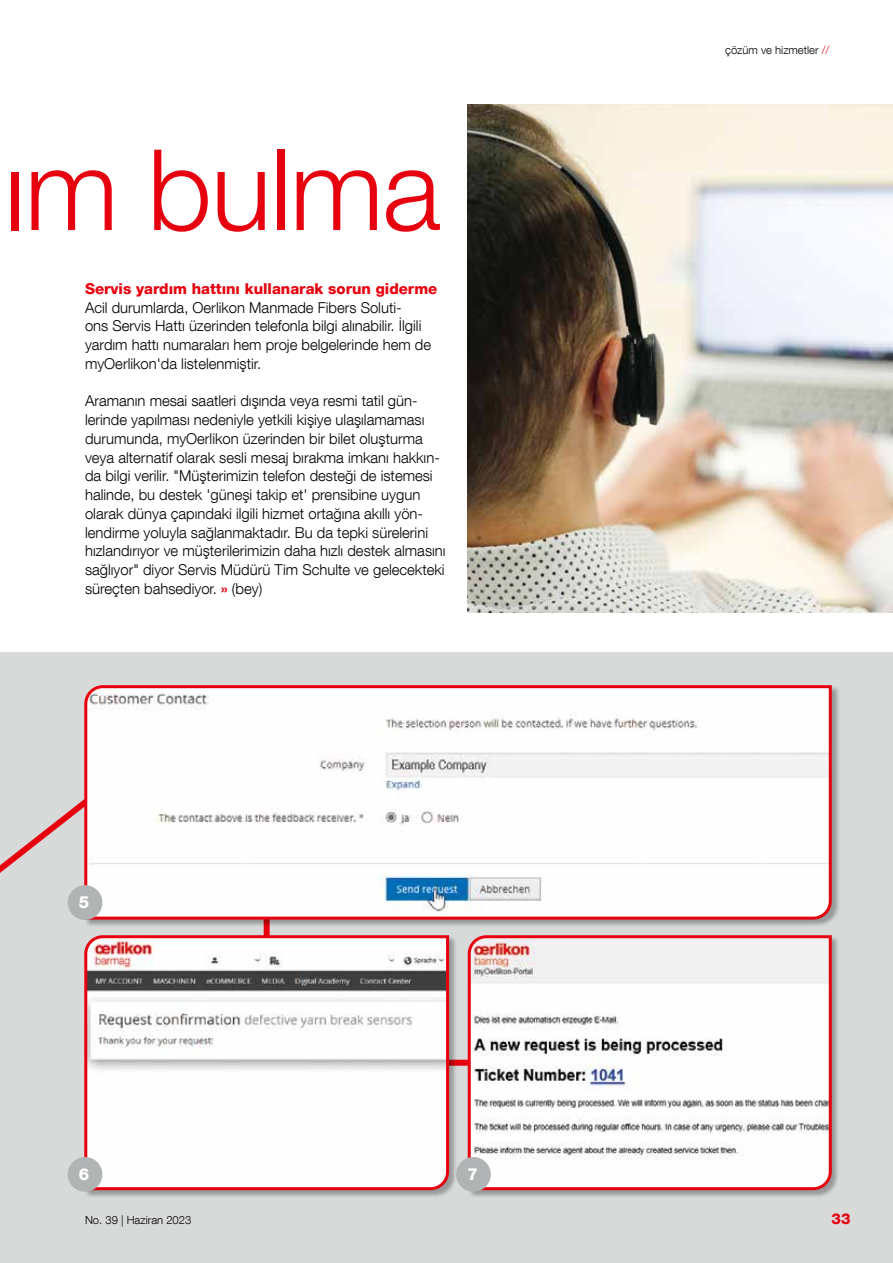
<style>
.page{position:relative;width:893px;height:1263px;background:#fff}
.page>*{position:absolute;margin:0;border:0;box-sizing:border-box;transform-origin:0 0}
.t1{font:300 112.5px "Helvetica Neue LT Com";letter-spacing:-.01em;color:#e7000e}
.t2{font:800 16.5px "Helvetica Neue LT Com";color:#fff}
.t3{font:300 15px/18.8px "Helvetica Neue LT Com";color:#000}
.t4{font:800 15px "Helvetica Neue LT Com";color:#e7000e}
.t5{font:300 11.25px "Helvetica Neue LT Com";color:#000}
.s1{font-weight:700;color:#e7000e}
.s2{color:#e7000e}
</style>
<div class="page">
<div style="left:0;top:653px;width:893px;height:610px;background:#d8dada"></div>
<svg style="left:0;top:800px;width:466px;height:266px"></svg>
<div style="left:85px;top:935px;width:372px;height:263px;background:#000;opacity:.3"></div>
<svg style="left:83px;top:934px;width:368px;height:258px;background:#e8e2e2"></svg>
<div style="left:468px;top:935px;width:372px;height:263px;background:#000;opacity:.3"></div>
<svg style="left:466px;top:935px;width:367px;height:257px;background:#ece3e4"></svg>
<div style="left:85px;top:685px;width:755px;height:242px;background:#000;opacity:.3"></div>
<svg style="left:83px;top:685px;width:750px;height:236px;background:#f6eff0"></svg>
<div style="left:68px;top:885px;width:34px;height:35px;background:#b1b4b4;border-radius:50%"></div>
<div style="left:68px;top:1157px;width:34px;height:35px;background:#b1b4b4;border-radius:50%"></div>
<div style="left:456px;top:1157px;width:35px;height:35px;background:#b1b4b4;border-radius:50%"></div>
<img style="left:468px;top:104px;width:425px;height:508px">
<h1 class="t1" style="left:5px;top:121px;width:437px">ım bulma</h1>
<p class="t4" style="left:85px;top:280px;width:354px">Servis yardım hattını kullanarak sorun giderme</p>
<p class="t3" style="left:85px;top:297px;width:348px">Acil durumlarda, Oerlikon Manmade Fibers Soluti-<br>ons Servis Hattı üzerinden telefonla bilgi alınabilir. İlgili yardım hattı numaraları hem proje belgelerinde hem de myOerlikon'da listelenmiştir.</p>
<p class="t3" style="left:85px;top:391px;width:362px">Aramanın mesai saatleri dışında veya resmi tatil gün&shy;lerinde yapılması nedeniyle yetkili kişiye ulaşılamaması durumunda, myOerlikon üzerinden bir bilet oluşturma veya alternatif olarak sesli mesaj bırakma imkanı hakkın&shy;da bilgi verilir. "Müşterimizin telefon desteği de istemesi halinde, bu destek 'güneşi takip et' prensibine uygun olarak dünya çapındaki ilgili hizmet ortağına akıllı yön&shy;lendirme yoluyla sağlanmaktadır. Bu da tepki sürelerini hızlandırıyor ve müşterilerimizin daha hızlı destek almasını sağlıyor" diyor Servis Müdürü Tim Schulte ve gelecekteki süreçten bahsediyor. <span class="s1">»</span> (bey)</p>
<p class="t2" style="left:79px;top:893px;width:12px">5</p>
<p class="t2" style="left:79px;top:1164px;width:12px">6</p>
<p class="t2" style="left:467px;top:1164px;width:12px">7</p>
<p class="t5" style="left:725px;top:43px;width:105px">çözüm ve hizmetler <span class="s2">//</span></p>
<p class="t5" style="left:85px;top:1213px;width:108px">No. 39 | Haziran 2023</p>
<p class="t4" style="left:831px;top:1210px;width:20px">33</p>
</div>
